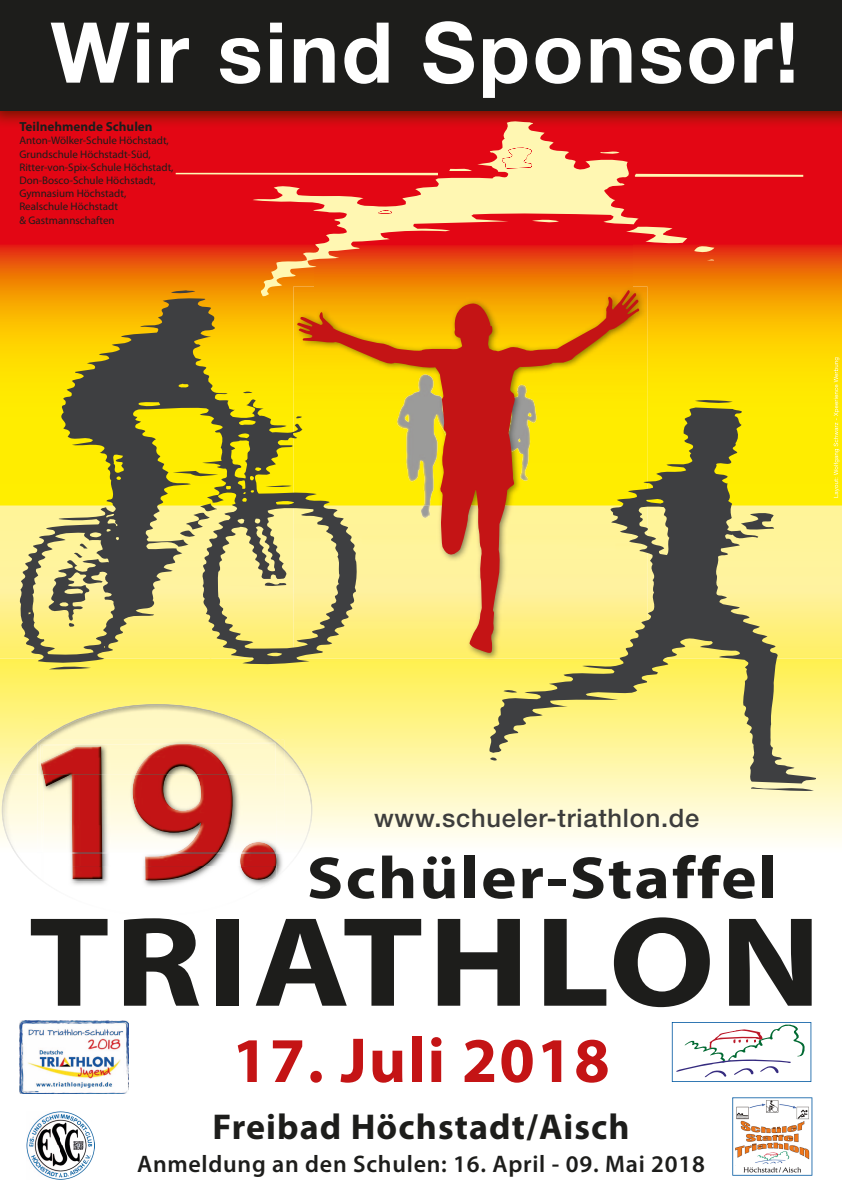
<style>
.page{position:relative;width:842px;height:1191px;background:#fff}
.page>*{position:absolute;margin:0;border:0;box-sizing:border-box;transform-origin:0 0}
.t1{font:700 128.7px "Myriad Pro";letter-spacing:.03em;color:#1d1d1b;scale:1.15 1}
.t2{font:700 84px "Helvetica Neue";letter-spacing:.03em;color:#fff}
.t3{font:700 64px "Myriad Pro";letter-spacing:.03em;color:#c41415}
.t4{font:700 60px "Myriad Pro";letter-spacing:.03em;color:#1d1d1b;scale:1.12 1}
.t5{font:700 36px "Myriad Pro";letter-spacing:.03em;color:#1d1d1b}
.t6{font:500 25.5px "Helvetica Neue";letter-spacing:.03em;color:#3d3d3c}
.t7{font:600 24px "Myriad Pro";letter-spacing:.03em;color:#1d1d1b}
.t8{font:700 13.2px "Myriad Pro";color:#1d1d1b}
.t9{font:11px/13.2px "Myriad Pro";color:#1d1d1b}
</style>
<div class="page">
<img style="left:0;top:658px;width:35px;height:184px">
<img style="left:281px;top:658px;width:561px;height:184px">
<img style="left:35px;top:669px;width:70px;height:35px">
<img style="left:211px;top:669px;width:70px;height:35px">
<img style="left:105px;top:669px;width:106px;height:35px">
<img style="left:0;top:129px;width:176px;height:377px">
<img style="left:647px;top:129px;width:195px;height:377px">
<img style="left:0;top:506px;width:842px;height:152px">
<img style="left:0;top:111px;width:842px;height:18px">
<div style="left:0;top:0;width:842px;height:111px;background:#1d1d1b"></div>
<img style="left:16px;top:834px;width:282px;height:8px">
<svg style="left:312px;top:804px;width:1px;height:12px"></svg>
<img style="left:2px;top:704px;width:301px;height:128px">
<img style="left:298px;top:775px;width:14px;height:77px">
<img style="left:6px;top:775px;width:6px;height:15px">
<img style="left:6px;top:830px;width:10px;height:22px">
<svg style="left:15px;top:852px;width:11px;height:14px"></svg>
<img style="left:37px;top:751px;width:247px;height:103px">
<img style="left:38px;top:869px;width:244px;height:17px">
<img style="left:37px;top:740px;width:247px;height:11px">
<img style="left:40px;top:742px;width:235px;height:110px">
<svg style="left:41px;top:852px;width:3px;height:30px"></svg>
<img style="left:43px;top:866px;width:234px;height:15px">
<img style="left:43px;top:743px;width:233px;height:32px">
<img style="left:43px;top:775px;width:234px;height:91px">
<img style="left:44px;top:852px;width:232px;height:1px">
<img style="left:44px;top:876px;width:233px;height:5px">
<svg style="left:834px;top:357px;width:5px;height:140px"></svg>
<svg style="left:360px;top:297px;width:280px;height:356px;background:#e7a534"></svg>
<svg style="left:17px;top:290px;width:343px;height:379px;background:#c3b13c"></svg>
<svg style="left:176px;top:120px;width:627px;height:177px;background:#e94829"></svg>
<svg style="left:489px;top:399px;width:327px;height:392px;background:#d3c55e"></svg>
<svg style="left:672px;top:1022px;width:139px;height:60px"></svg>
<img style="left:20px;top:1020px;width:109px;height:73px">
<svg style="left:732px;top:1097px;width:80px;height:78px"></svg>
<img style="left:735px;top:1099px;width:74px;height:73px">
<img style="left:27px;top:1111px;width:68px;height:68px">
<h2 class="t2" style="left:50px;top:1px;width:750px">Wir sind Sponsor!</h2>
<p class="t8" style="left:19px;top:118px;width:135px">Teilnehmende Schulen</p>
<p class="t9" style="left:19px;top:134px;width:156px">Anton-Wölker-Schule Höchstadt,<br>Grundschule Höchstadt-Süd,<br>Ritter-von-Spix-Schule Höchstadt,<br>Don-Bosco-Schule Höchstadt,<br>Gymnasium Höchstadt,<br>Realschule Höchstadt<br>&amp; Gastmannschaften</p>
<h3 class="t6" style="left:374px;top:803px;width:327px">www.schueler-triathlon.de</h3>
<h3 class="t4" style="left:307px;top:838px;width:421px">Schüler-Staffel</h3>
<h1 class="t1" style="left:29px;top:878px;width:691px">TRIATHLON</h1>
<h3 class="t3" style="left:232px;top:1018px;width:379px">17. Juli 2018</h3>
<h3 class="t5" style="left:212px;top:1102px;width:419px">Freibad Höchstadt/Aisch</h3>
<h3 class="t7" style="left:137px;top:1148px;width:569px">Anmeldung an den Schulen: 16. April - 09. Mai 2018</h3>
</div>
